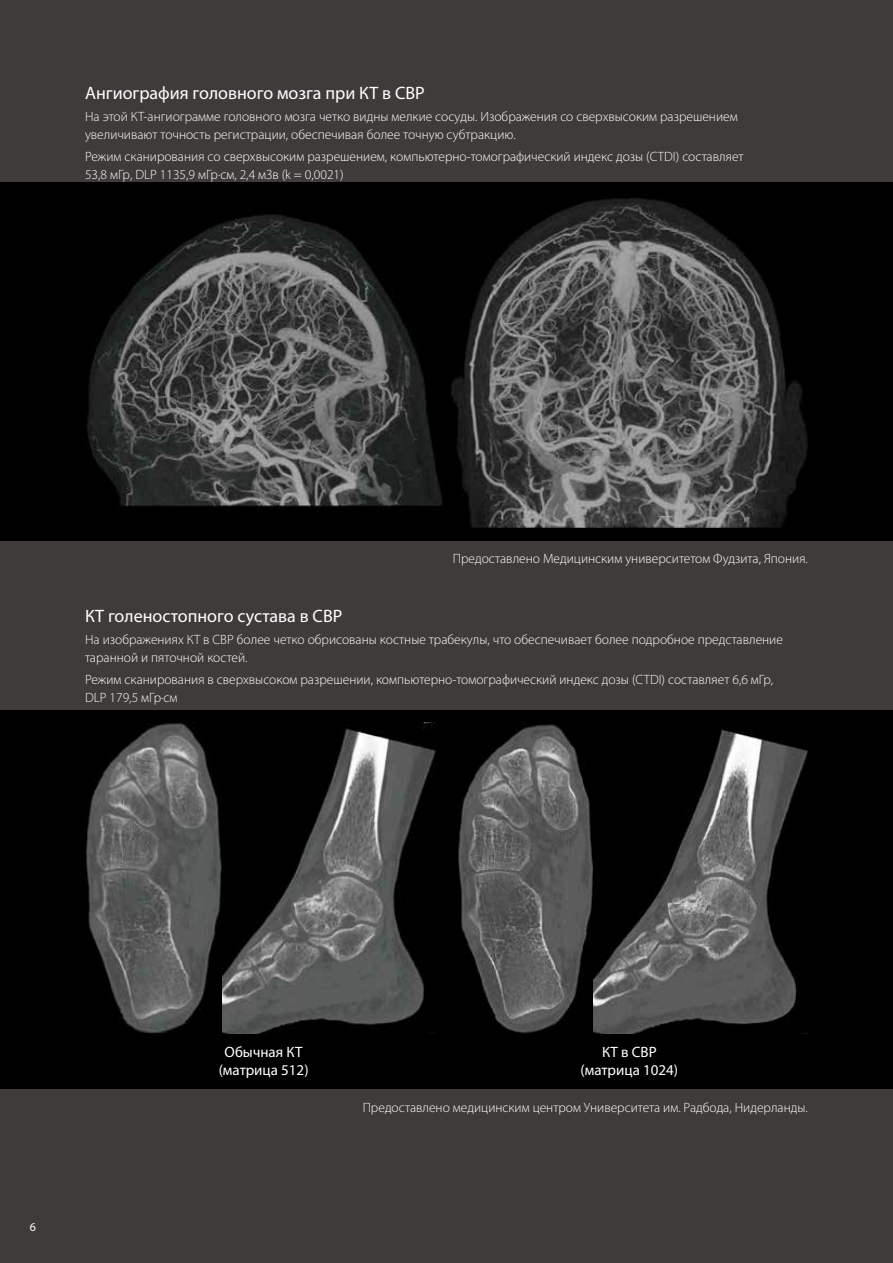
<style>
.page{position:relative;width:893px;height:1263px;background:#3f3b3a}
.page>*{position:absolute;margin:0;border:0;box-sizing:border-box;transform-origin:0 0}
.t1{font:18px "Myriad Pro";color:#fff}
.t2{font:15px/18px "Myriad Pro";color:#fff;text-align:center}
.t3{font:300 13.5px/18px "Myriad Pro";color:#fff}
.t4{font:12px "Myriad Pro";color:#fff}
</style>
<div class="page">
<div style="left:0;top:183px;width:893px;height:357px;background:#000"></div>
<div style="left:0;top:710px;width:893px;height:379px;background:#000"></div>
<img style="left:85px;top:723px;width:351px;height:310px">
<img style="left:457px;top:723px;width:351px;height:310px">
<img style="left:85px;top:196px;width:357px;height:331px">
<img style="left:451px;top:196px;width:357px;height:331px">
<h1 class="t1" style="left:85px;top:81px;width:341px">Ангиография головного мозга при КТ в СВР</h1>
<p class="t3" style="left:85px;top:107px;width:654px">На этой КТ-ангиограмме головного мозга четко видны мелкие сосуды. Изображения со сверхвысоким разрешением увеличивают точность регистрации, обеспечивая более точную субтракцию.</p>
<p class="t3" style="left:85px;top:147px;width:660px">Режим сканирования со сверхвысоким разрешением, компьютерно-томографический индекс дозы (CTDI) составляет<br>53,8 мГр, DLP 1135,9 мГр·см, 2,4 мЗв (k = 0,0021)</p>
<p class="t3" style="left:453px;top:549px;width:357px">Предоставлено Медицинским университетом Фудзита, Япония.</p>
<h1 class="t1" style="left:85px;top:604px;width:259px">КТ голеностопного сустава в СВР</h1>
<p class="t3" style="left:85px;top:630px;width:699px">На изображениях КТ в СВР более четко обрисованы костные трабекулы, что обеспечивает более подробное представление таранной и пяточной костей.</p>
<p class="t3" style="left:85px;top:670px;width:690px">Режим сканирования в сверхвысоком разрешении, компьютерно-томографический индекс дозы (CTDI) составляет 6,6 мГр,<br>DLP 179,5 мГр·см</p>
<p class="t4" style="left:30px;top:1220px;width:8px">6</p>
<p class="t2" style="left:219px;top:1043px;width:91px">Обычная КТ (матрица 512)</p>
<p class="t2" style="left:581px;top:1043px;width:99px">КТ в СВР (матрица 1024)</p>
<p class="t3" style="left:363px;top:1098px;width:447px">Предоставлено медицинским центром Университета им. Радбода, Нидерланды.</p>
</div>
